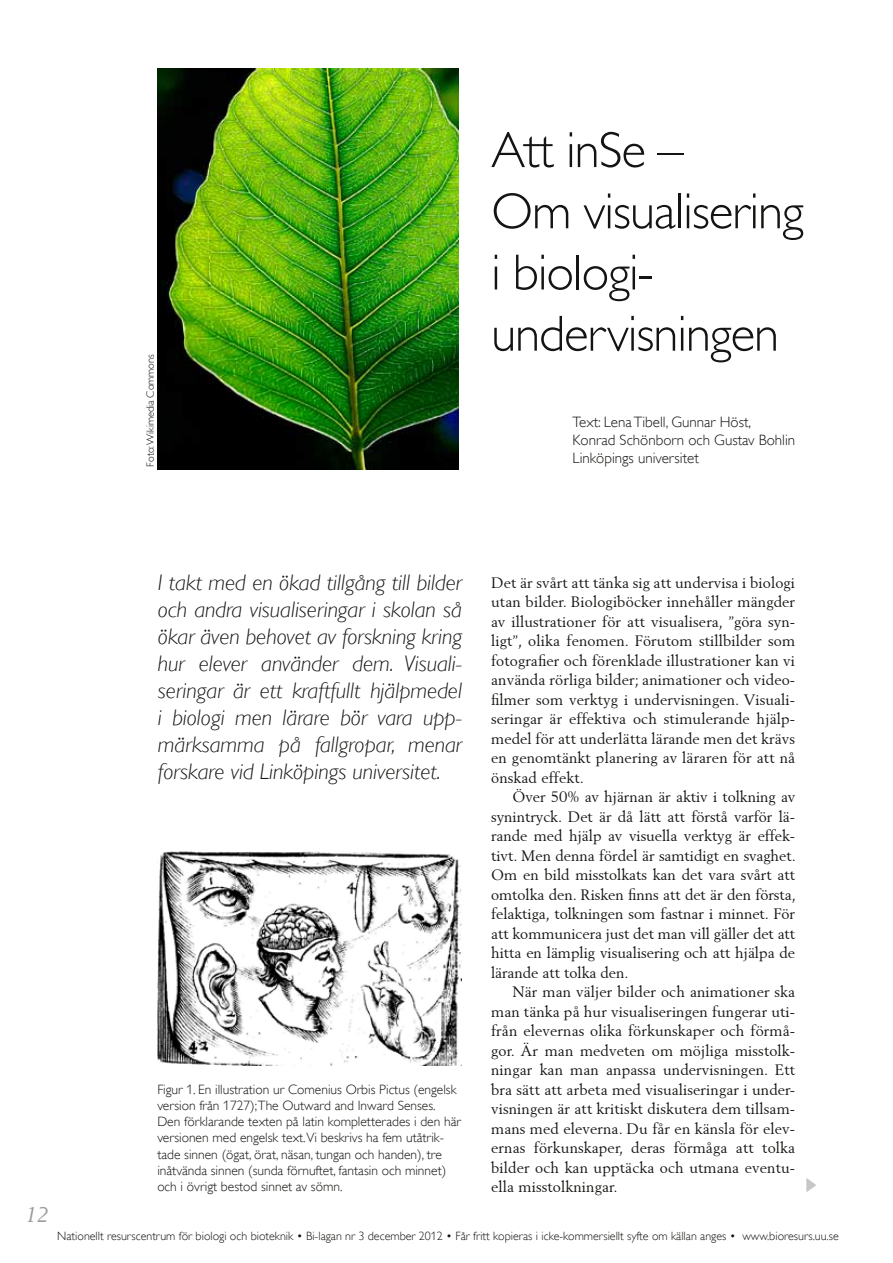
<style>
.page{position:relative;width:893px;height:1263px;background:#fff}
.page>*{position:absolute;margin:0;border:0;box-sizing:border-box;transform-origin:0 0}
.t1{font:300 51px/61.2px "Gill Alt One";letter-spacing:-.02em;color:#141412}
.t2{font:italic 300 22.5px/27px "Gill Alt One";color:#141412;text-align:justify}
.t3{font:italic 21px "Berling";color:#9d9d9c}
.t4{font:15px/19.5px "Berling";letter-spacing:.01em;color:#141412;text-align:justify}
.t5{font:300 15px/18px "Gill Alt One";color:#141412}
.t6{font:300 13.5px/16.2px "Gill Alt One";color:#141412}
.t7{font:300 12px "Gill Alt One";color:#141412}
.t8{font:300 10.5px "Gill Alt One";color:#141412}
</style>
<div class="page">
<img style="left:158px;top:69px;width:301px;height:401px">
<img style="left:157px;top:851px;width:304px;height:215px">
<svg style="left:806px;top:1178px;width:10px;height:14px"></svg>
<p class="t8" style="left:144px;top:467px;width:114px;rotate:-90deg">Foto: Wikimedia Commons</p>
<h1 class="t1" style="left:491px;top:119px;width:314px">Att inSe –<br>Om visualisering i biologi&shy;undervisningen</h1>
<p class="t5" style="left:573px;top:413px;width:224px">Text: Lena Tibell, Gunnar Höst,<br>Konrad Schönborn och Gustav Bohlin<br>Linköpings universitet</p>
<h3 class="t3" style="left:25px;top:1202px;width:25px">12</h3>
<p class="t2" style="left:158px;top:569px;width:306px">I takt med en ökad tillgång till bilder och andra visualiseringar i skolan så ökar även behovet av forskning kring hur elever använder dem. Visuali&shy;seringar är ett kraftfullt hjälpmedel i biologi men lärare bör vara upp&shy;märksamma på fallgropar, menar forskare vid Linköpings universitet.</p>
<p class="t4" style="left:491px;top:572px;width:306px">Det är svårt att tänka sig att undervisa i biologi utan bilder. Biologiböcker innehåller mängder av illustrationer för att visualisera, ”göra syn&shy;ligt”, olika fenomen. Förutom stillbilder som fotografier och förenklade illustrationer kan vi använda rörliga bilder; animationer och video&shy;filmer som verktyg i undervisningen. Visuali&shy;seringar är effektiva och stimulerande hjälp&shy;medel för att underlätta lärande men det krävs en genomtänkt planering av läraren för att nå önskad effekt.</p>
<p class="t4" style="left:491px;top:787px;width:306px;text-indent:21px">Över 50% av hjärnan är aktiv i tolkning av synintryck. Det är då lätt att förstå varför lä&shy;rande med hjälp av visuella verktyg är effek&shy;tivt. Men denna fördel är samtidigt en svaghet.<br>Om en bild misstolkats kan det vara svårt att omtolka den. Risken finns att det är den första, felaktiga, tolkningen som fastnar i minnet. För att kommunicera just det man vill gäller det att hitta en lämplig visualisering och att hjälpa de lärande att tolka den.</p>
<p class="t4" style="left:491px;top:982px;width:306px;text-indent:21px">När man väljer bilder och animationer ska man tänka på hur visualiseringen fungerar uti&shy;från elevernas olika förkunskaper och förmå&shy;gor. Är man medveten om möjliga misstolk&shy;ningar kan man anpassa undervisningen. Ett bra sätt att arbeta med visualiseringar i under&shy;visningen är att kritiskt diskutera dem tillsam&shy;mans med eleverna. Du får en känsla för elev&shy;ernas förkunskaper, deras förmåga att tolka bilder och kan upptäcka och utmana eventu&shy;ella misstolkningar.</p>
<p class="t6" style="left:157px;top:1081px;width:305px">Figur 1. En illustration ur Comenius Orbis Pictus (engelsk version från 1727);The Outward and Inward Senses.<br>Den förklarande texten på latin kompletterades i den här versionen med engelsk text.Vi beskrivs ha fem utåtrik&shy;tade sinnen (ögat, örat, näsan, tungan och handen), tre inåtvända sinnen (sunda förnuftet, fantasin och minnet) och i övrigt bestod sinnet av sömn.</p>
<p class="t7" style="left:57px;top:1229px;width:783px">Nationellt resurscentrum för biologi och bioteknik • Bi-lagan nr 3 december 2012 • Får fritt kopieras i icke-kommersiellt syfte om källan anges • www.bioresurs.uu.se</p>
</div>
